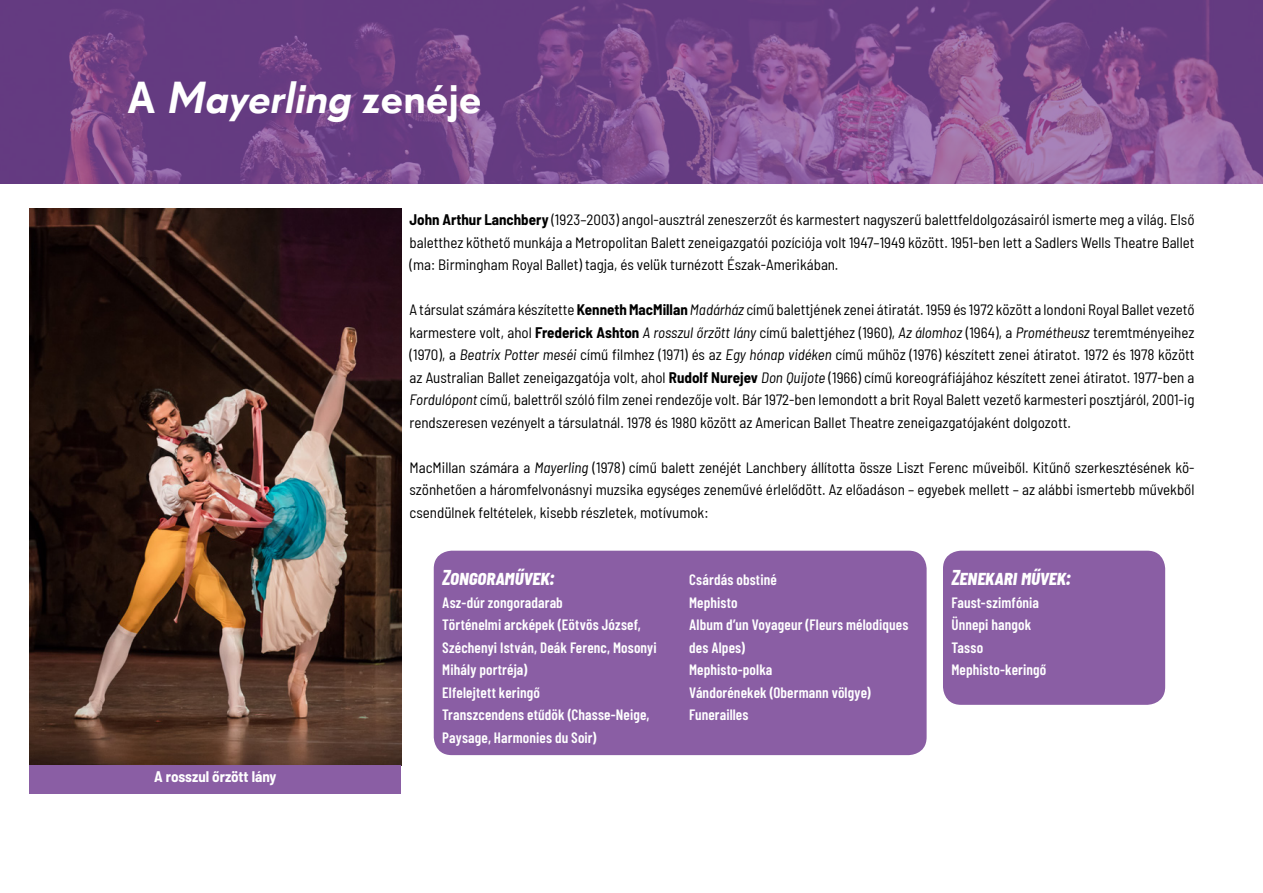
<style>
.page{position:relative;width:1263px;height:893px;background:#fff}
.page>*{position:absolute;margin:0;border:0;box-sizing:border-box;transform-origin:0 0}
._1__Title-2{font:italic 500 43.5px "Super Grotesk Pro";color:#fff}
._2__Body{font:italic 700 21px "Barlow Condensed";letter-spacing:-.015em;color:#fff}
.t1{font:semi-condensed 15px/22.5px "Barlow";color:#000;text-align:justify}
._2__Body-2{font:600 15px/22.5px "Barlow Condensed";letter-spacing:.01em;color:#fff}
.t2{font:700 semi-condensed 15px "Barlow";color:#fff}
.s1{font-style:normal}
.s2{font-weight:700}
.s3{font-style:italic}
</style>
<div class="page">
<img style="left:0;top:0;width:1263px;height:184px">
<div style="left:434px;top:551px;width:493px;height:204px;background:#8a5ea4;border-radius:18px"></div>
<div style="left:943px;top:551px;width:222px;height:154px;background:#8a5ea4;border-radius:18px"></div>
<img style="left:30px;top:209px;width:371px;height:556px">
<div style="left:30px;top:765px;width:371px;height:28px;background:#8a5ea4"></div>
<p class="_1__Title-2" style="left:128px;top:71px;width:355px"><span class="s1">A</span> Mayerling <span class="s1">z e n éj e</span></p>
<p class="t1" style="left:409px;top:207px;width:786px"><span class="s2">John Arthur Lanchbery</span> (1923–2003) angol-ausztrál zeneszerzőt és karmestert nagyszerű balettfeldolgozásairól ismerte meg a világ. Első baletthez köthető munkája a Metropolitan Balett zeneigazgatói pozíciója volt 1947–1949 között. 1951-ben lett a Sadlers Wells Theatre Ballet (ma: Birmingham Royal Ballet) tagja, és velük turnézott Észak-Amerikában.</p>
<p class="t1" style="left:409px;top:297px;width:786px">A társulat számára készítette <span class="s2">Kenneth MacMillan</span><span class="s3">Madárház</span> című balettjének zenei átiratát. 1959 és 1972 között a londoni Royal Ballet vezető karmestere volt, ahol <span class="s2">Frederick Ashton</span> <span class="s3">A rosszul őrzött lány</span> című balettjéhez (1960), <span class="s3">Az álomhoz</span> (1964), a <span class="s3">Prométheusz</span> teremtményeihez (1970), a <span class="s3">Beatrix Potter meséi</span> című filmhez (1971) és az <span class="s3">Egy hónap vidéken</span> című műhöz (1976) készített zenei átiratot. 1972 és 1978 között az Australian Ballet zeneigazgatója volt, ahol <span class="s2">Rudolf Nurejev</span> <span class="s3">Don Quijote</span> (1966) című koreográfiájához készített zenei átiratot. 1977-ben a <span class="s3">Fordulópont</span> című, balettről szóló film zenei rendezője volt. Bár 1972-ben lemondott a brit Royal Balett vezető karmesteri posztjáról, 2001-ig rendszeresen vezényelt a társulatnál. 1978 és 1980 között az American Ballet Theatre zeneigazgatójaként dolgozott.</p>
<p class="t1" style="left:409px;top:455px;width:786px">MacMillan számára a <span class="s3">Mayerling</span> (1978) című balett zenéjét Lanchbery állította össze Liszt Ferenc műveiből. Kitűnő szerkesztésének kö&shy;szönhetően a háromfelvonásnyi muzsika egységes zeneművé érlelődött. Az előadáson – egyebek mellett – az alábbi ismertebb művekből csendülnek feltételek, kisebb részletek, motívumok:</p>
<p class="t2" style="left:154px;top:766px;width:124px">A rosszul őrzött lány</p>
<p class="_2__Body" style="left:442px;top:564px;width:114px">Zongoraművek:</p>
<p class="_2__Body-2" style="left:442px;top:590px;width:122px">Asz-dúr zongoradarab</p>
<p class="_2__Body-2" style="left:442px;top:613px;width:216px">Történelmi arcképek (Eötvös József,<br>Széchenyi István, Deák Ferenc, Mosonyi<br>Mihály portréja)</p>
<p class="_2__Body-2" style="left:442px;top:680px;width:99px">Elfelejtett keringő</p>
<p class="_2__Body-2" style="left:442px;top:703px;width:209px">Transzcendens etűdök (Chasse-Neige,<br>Paysage, Harmonies du Soir)</p>
<p class="_2__Body-2" style="left:689px;top:568px;width:89px">Csárdás obstiné</p>
<p class="_2__Body-2" style="left:689px;top:590px;width:50px">Mephisto</p>
<p class="_2__Body-2" style="left:689px;top:613px;width:221px">Album d’un Voyageur (Fleurs mélodiques des Alpes)</p>
<p class="_2__Body-2" style="left:689px;top:658px;width:85px">Mephisto-polka</p>
<p class="_2__Body-2" style="left:689px;top:680px;width:183px">Vándorénekek (Obermann völgye)</p>
<p class="_2__Body-2" style="left:689px;top:703px;width:61px">Funerailles</p>
<p class="_2__Body" style="left:951px;top:564px;width:121px">Zenekari művek:</p>
<p class="_2__Body-2" style="left:951px;top:590px;width:89px">Faust-szimfónia</p>
<p class="_2__Body-2" style="left:951px;top:613px;width:81px">Ünnepi hangok</p>
<p class="_2__Body-2" style="left:951px;top:635px;width:33px">Tasso</p>
<p class="_2__Body-2" style="left:951px;top:658px;width:96px">Mephisto-keringő</p>
</div>
